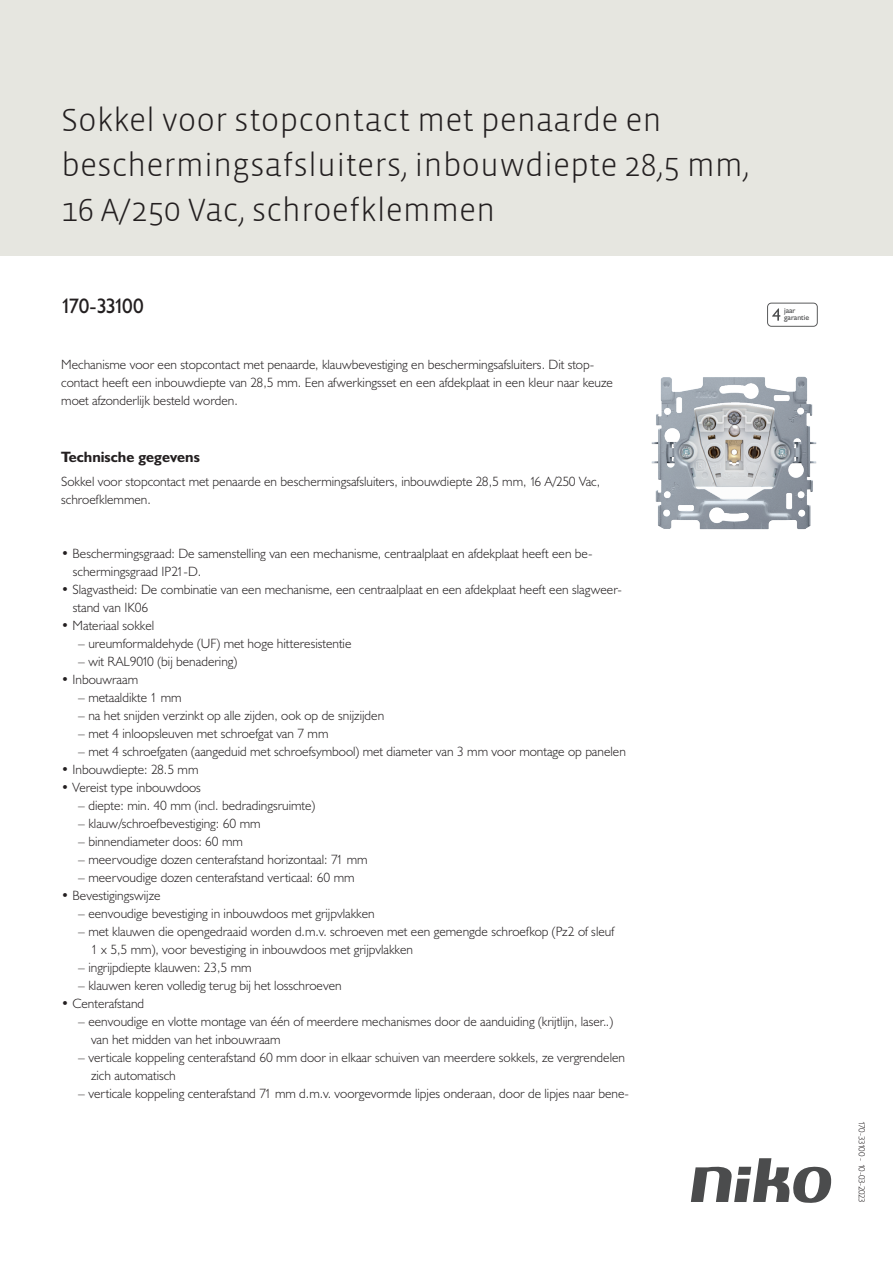
<style>
.page{position:relative;width:893px;height:1263px;background:#fff}
.page>*{position:absolute;margin:0;border:0;box-sizing:border-box;transform-origin:0 0}
.Title_datasheets{font:300 33px/45px "Vista Sans";color:#231f20}
.Article_number{font:21px "Humanist 521 BT";letter-spacing:-.09em;color:#231f20}
.Titles_parts{font:700 15px "Humanist 521 BT";color:#231f20}
.USP_Bullets_level_2{font:300 13.5px/18px "Humanist 521 BT";color:#231f20}
.USP_Bullets{font:300 13.5px/18px "Humanist 521 BT";color:#231f20}
.Platte_tekst_CAB{font:300 13.5px/18px "Humanist 521 BT";color:#231f20}
.Revision{font:300 9px "Humanist 521 BT";letter-spacing:-.05em;color:#231f20}
.t1{font:7.8px/7.8px "Humanist 521 BT";color:#4b4c4d}
</style>
<div class="page">
<svg style="left:691px;top:1158px;width:141px;height:45px"></svg>
<div style="left:0;top:0;width:893px;height:255px;background:#e6e6e0"></div>
<svg style="left:767px;top:303px;width:51px;height:24px"></svg>
<img style="left:651px;top:376px;width:166px;height:154px">
<p class="Title_datasheets" style="left:61px;top:98px;width:690px">Sokkel voor stopcontact met penaarde en beschermingsafsluiters, inbouwdiepte 28,5 mm,<br>16 A/250 Vac, schroefklemmen</p>
<p class="Article_number" style="left:61px;top:293px;width:84px">170-33100</p>
<p class="Platte_tekst_CAB" style="left:61px;top:355px;width:553px">Mechanisme voor een stopcontact met penaarde, klauwbevestiging en beschermingsafsluiters. Dit stop&shy;contact heeft een inbouwdiepte van 28,5 mm. Een afwerkingsset en een afdekplaat in een kleur naar keuze moet afzonderlijk besteld worden.</p>
<p class="Titles_parts" style="left:61px;top:447px;width:140px">Technische gegevens</p>
<p class="Platte_tekst_CAB" style="left:61px;top:472px;width:540px">Sokkel voor stopcontact met penaarde en beschermingsafsluiters, inbouwdiepte 28,5 mm, 16 A/250 Vac, schroefklemmen.</p>
<p class="USP_Bullets" style="left:73px;top:544px;width:521px;text-indent:-12px">• Beschermingsgraad: De samenstelling van een mechanisme, centraalplaat en afdekplaat heeft een be&shy;schermingsgraad IP21-D.</p>
<p class="USP_Bullets" style="left:73px;top:580px;width:550px;text-indent:-12px">• Slagvastheid: De combinatie van een mechanisme, een centraalplaat en een afdekplaat heeft een slagweer&shy;stand van IK06</p>
<p class="USP_Bullets" style="left:61px;top:616px;width:95px">• Materiaal sokkel</p>
<p class="USP_Bullets_level_2" style="left:78px;top:634px;width:275px">– ureumformaldehyde (UF) met hoge hitteresistentie</p>
<p class="USP_Bullets_level_2" style="left:78px;top:652px;width:161px">– wit RAL9010 (bij benadering)</p>
<p class="USP_Bullets" style="left:61px;top:670px;width:78px">• Inbouwraam</p>
<p class="USP_Bullets_level_2" style="left:78px;top:688px;width:105px">– metaaldikte 1 mm</p>
<p class="USP_Bullets_level_2" style="left:78px;top:706px;width:307px">– na het snijden verzinkt op alle zijden, ook op de snijzijden</p>
<p class="USP_Bullets_level_2" style="left:78px;top:724px;width:252px">– met 4 inloopsleuven met schroefgat van 7 mm</p>
<p class="USP_Bullets_level_2" style="left:78px;top:742px;width:549px">– met 4 schroefgaten (aangeduid met schroefsymbool) met diameter van 3 mm voor montage op panelen</p>
<p class="USP_Bullets" style="left:61px;top:760px;width:139px">• Inbouwdiepte: 28.5 mm</p>
<p class="USP_Bullets" style="left:61px;top:778px;width:141px">• Vereist type inbouwdoos</p>
<p class="USP_Bullets_level_2" style="left:78px;top:796px;width:239px">– diepte: min. 40 mm (incl. bedradingsruimte)</p>
<p class="USP_Bullets_level_2" style="left:78px;top:814px;width:184px">– klauw/schroefbevestiging: 60 mm</p>
<p class="USP_Bullets_level_2" style="left:78px;top:832px;width:166px">– binnendiameter doos: 60 mm</p>
<p class="USP_Bullets_level_2" style="left:78px;top:850px;width:291px">– meervoudige dozen centerafstand horizontaal: 71 mm</p>
<p class="USP_Bullets_level_2" style="left:78px;top:868px;width:278px">– meervoudige dozen centerafstand verticaal: 60 mm</p>
<p class="USP_Bullets" style="left:61px;top:886px;width:101px">• Bevestigingswijze</p>
<p class="USP_Bullets_level_2" style="left:78px;top:904px;width:298px">– eenvoudige bevestiging in inbouwdoos met grijpvlakken</p>
<p class="USP_Bullets_level_2" style="left:91px;top:922px;width:525px;text-indent:-13px">– met klauwen die opengedraaid worden d.m.v. schroeven met een gemengde schroefkop (Pz2 of sleuf<br>1 x 5,5 mm), voor bevestiging in inbouwdoos met grijpvlakken</p>
<p class="USP_Bullets_level_2" style="left:78px;top:958px;width:175px">– ingrijpdiepte klauwen: 23,5 mm</p>
<p class="USP_Bullets_level_2" style="left:78px;top:976px;width:265px">– klauwen keren volledig terug bij het losschroeven</p>
<p class="USP_Bullets" style="left:61px;top:994px;width:85px">• Centerafstand</p>
<p class="USP_Bullets_level_2" style="left:91px;top:1012px;width:524px;text-indent:-13px">– eenvoudige en vlotte montage van één of meerdere mechanismes door de aanduiding (krijtlijn, laser..) van het midden van het inbouwraam</p>
<p class="USP_Bullets_level_2" style="left:91px;top:1048px;width:536px;text-indent:-13px">– verticale koppeling centerafstand 60 mm door in elkaar schuiven van meerdere sokkels, ze vergrendelen zich automatisch</p>
<p class="USP_Bullets_level_2" style="left:78px;top:1084px;width:552px">– verticale koppeling centerafstand 71 mm d.m.v. voorgevormde lipjes onderaan, door de lipjes naar bene-</p>
<p class="t1" style="left:784px;top:306px;width:27px">jaar garantie</p>
<p class="Revision" style="left:868px;top:1121px;width:83px;rotate:90deg">170-33100 - 10-03-2023</p>
</div>
